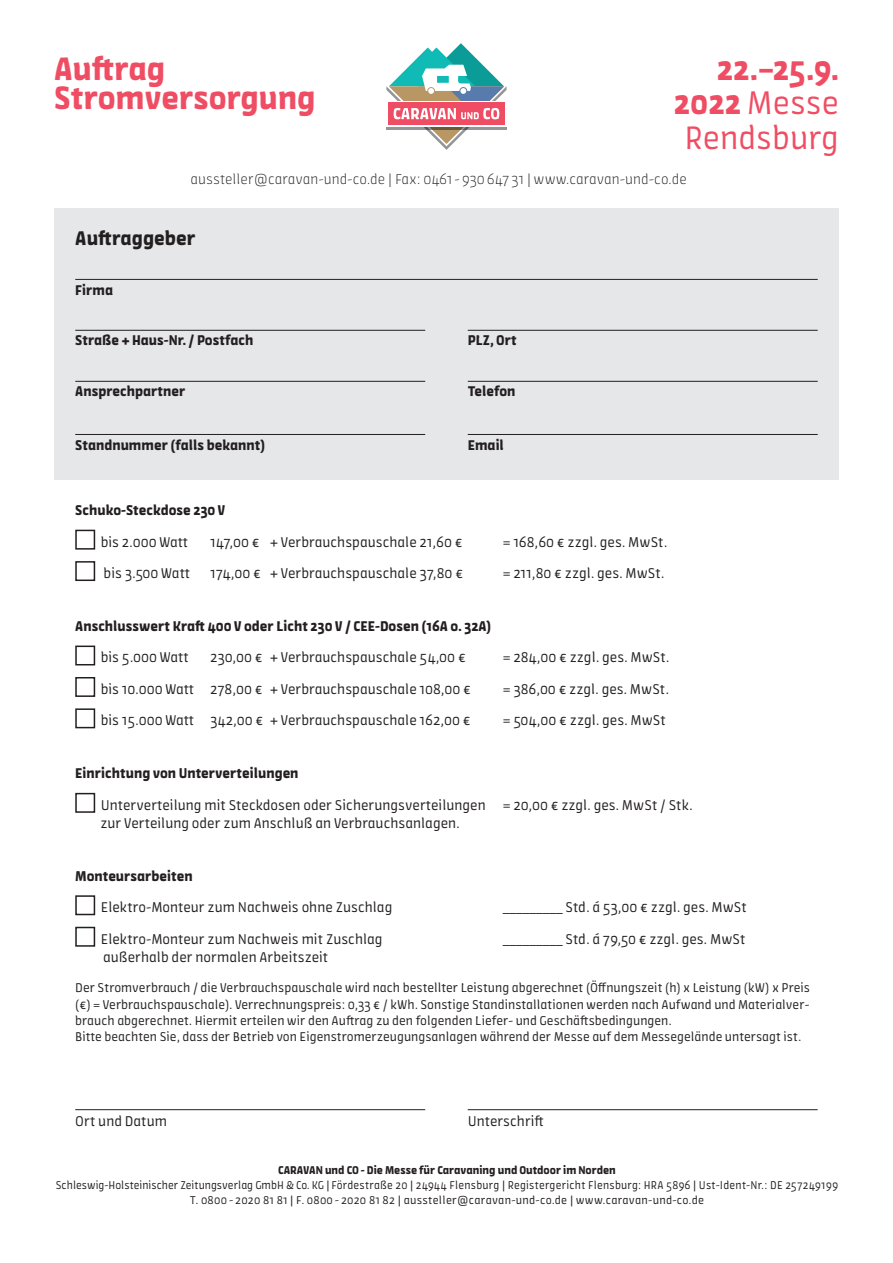
<style>
.page{position:relative;width:893px;height:1263px;background:#fff}
.page>*{position:absolute;margin:0;border:0;box-sizing:border-box;transform-origin:0 0}
.t1{font:34.5px/34.7px "Amman Sans Pro";color:#ef4d63;text-align:right}
.t2{font:700 34.5px/28.7px "Amman Sans Pro";color:#ef4d63}
.t3{font:700 21px "Amman Sans Pro";color:#231f20}
.t4{font:15px/18px "Amman Sans Pro";color:#231f20}
.t5{font:700 15px "Amman Sans Pro";color:#231f20}
.t6{font:300 15px "Amman Sans Pro";color:#231f20}
.t7{font:13.5px/16.2px "Amman Sans Pro";color:#231f20;text-align:justify}
.t8{font:12px/15px "Amman Sans Pro";letter-spacing:.02em;color:#231f20;text-align:center;scale:.96 1}
.s1{font-weight:700}
</style>
<div class="page">
<div style="left:54px;top:208px;width:785px;height:272px;background:#e6e7e9"></div>
<hr style="left:75px;top:279px;width:743px;height:1px;background:#231f20">
<hr style="left:75px;top:330px;width:350px;height:1px;background:#231f20">
<hr style="left:468px;top:330px;width:350px;height:1px;background:#231f20">
<svg style="left:386px;top:43px;width:121px;height:107px"></svg>
<div style="left:75px;top:530px;width:20px;height:20px;border:2px solid #231f20"></div>
<div style="left:75px;top:561px;width:20px;height:20px;border:2px solid #231f20"></div>
<div style="left:75px;top:645px;width:20px;height:20px;border:2px solid #231f20"></div>
<div style="left:75px;top:677px;width:20px;height:20px;border:2px solid #231f20"></div>
<div style="left:75px;top:708px;width:20px;height:20px;border:2px solid #231f20"></div>
<div style="left:75px;top:793px;width:20px;height:20px;border:2px solid #231f20"></div>
<div style="left:75px;top:895px;width:20px;height:20px;border:2px solid #231f20"></div>
<div style="left:75px;top:927px;width:20px;height:20px;border:2px solid #231f20"></div>
<hr style="left:75px;top:381px;width:350px;height:1px;background:#231f20">
<hr style="left:468px;top:381px;width:350px;height:1px;background:#231f20">
<hr style="left:75px;top:434px;width:350px;height:1px;background:#231f20">
<hr style="left:468px;top:434px;width:350px;height:1px;background:#231f20">
<hr style="left:75px;top:1109px;width:350px;height:1px;background:#231f20">
<hr style="left:468px;top:1109px;width:350px;height:1px;background:#231f20">
<p class="t2" style="left:54px;top:55px;width:263px">Auftrag<br>Stromversorgung</p>
<p class="t1" style="left:674px;top:52px;width:167px"><span class="s1">22.–25.9.<br>2022</span> Messe<br>Rendsburg</p>
<p class="t6" style="left:191px;top:170px;width:498px">aussteller@caravan-und-co.de | Fax: 0461-930647 31 | www.caravan-und-co.de</p>
<p class="t3" style="left:75px;top:224px;width:122px">Auftraggeber</p>
<p class="t5" style="left:75px;top:280px;width:39px">Firma</p>
<p class="t5" style="left:75px;top:330px;width:180px">Straße + Haus-Nr. / Postfach</p>
<p class="t5" style="left:468px;top:330px;width:51px">PLZ, Ort</p>
<p class="t5" style="left:75px;top:381px;width:112px">Ansprechpartner</p>
<p class="t5" style="left:468px;top:381px;width:49px">Telefon</p>
<p class="t5" style="left:75px;top:434px;width:192px">Standnummer (falls bekannt)</p>
<p class="t5" style="left:468px;top:434px;width:38px">Email</p>
<p class="t5" style="left:75px;top:500px;width:152px">Schuko-Steckdose 230 V</p>
<p class="t4" style="left:101px;top:533px;width:89px">bis 2.000 Watt</p>
<p class="t4" style="left:210px;top:533px;width:254px">147,00 € + Verbrauchspauschale 21,60 €</p>
<p class="t4" style="left:503px;top:533px;width:166px">= 168,60 € zzgl. ges. MwSt.</p>
<p class="t4" style="left:104px;top:564px;width:88px">bis 3.500 Watt</p>
<p class="t4" style="left:210px;top:564px;width:254px">174,00 € + Verbrauchspauschale 37,80 €</p>
<p class="t4" style="left:503px;top:564px;width:164px">= 211,80 € zzgl. ges. MwSt.</p>
<p class="t5" style="left:75px;top:616px;width:417px">Anschlusswert Kraft 400 V oder Licht 230 V / CEE-Dosen (16A o. 32A)</p>
<p class="t4" style="left:101px;top:649px;width:90px">bis 5.000 Watt</p>
<p class="t4" style="left:210px;top:649px;width:257px">230,00 € + Verbrauchspauschale 54,00 €</p>
<p class="t4" style="left:503px;top:649px;width:168px">= 284,00 € zzgl. ges. MwSt.</p>
<p class="t4" style="left:101px;top:680px;width:372px">bis 10.000 Watt 278,00 € + Verbrauchspauschale 108,00 €</p>
<p class="t4" style="left:503px;top:680px;width:168px">= 386,00 € zzgl. ges. MwSt.</p>
<p class="t4" style="left:101px;top:712px;width:371px">bis 15.000 Watt 342,00 € + Verbrauchspauschale 162,00 €</p>
<p class="t4" style="left:503px;top:712px;width:165px">= 504,00 € zzgl. ges. MwSt</p>
<p class="t5" style="left:75px;top:763px;width:225px">Einrichtung von Unterverteilungen</p>
<p class="t4" style="left:100px;top:796px;width:594px">Unterverteilung mit Steckdosen oder Sicherungsverteilungen = 20,00 € zzgl. ges. MwSt / Stk. zur Verteilung oder zum Anschluß an Verbrauchsanlagen.</p>
<p class="t5" style="left:75px;top:866px;width:119px">Monteursarbeiten</p>
<p class="t4" style="left:101px;top:899px;width:293px">Elektro-Monteur zum Nachweis ohne Zuschlag</p>
<p class="t4" style="left:503px;top:899px;width:246px">_________ Std. á 53,00 € zzgl. ges. MwSt</p>
<p class="t4" style="left:101px;top:930px;width:283px">Elektro-Monteur zum Nachweis mit Zuschlag</p>
<p class="t4" style="left:503px;top:930px;width:244px">_________ Std. á 79,50 € zzgl. ges. MwSt</p>
<p class="t4" style="left:103px;top:948px;width:227px">außerhalb der normalen Arbeitszeit</p>
<p class="t7" style="left:75px;top:980px;width:736px">Der Stromverbrauch / die Verbrauchspauschale wird nach bestellter Leistung abgerechnet (Öffnungszeit (h) x Leistung (kW) x Preis (€) = Verbrauchspauschale). Verrechnungspreis: 0,33 € / kWh. Sonstige Standinstallationen werden nach Aufwand und Materialver&shy;brauch abgerechnet. Hiermit erteilen wir den Auftrag zu den folgenden Liefer- und Geschäftsbedingungen.</p>
<p class="t7" style="left:75px;top:1029px;width:728px">Bitte beachten Sie, dass der Betrieb von Eigenstromerzeugungsanlagen während der Messe auf dem Messegelände untersagt ist.</p>
<p class="t4" style="left:75px;top:1112px;width:93px">Ort und Datum</p>
<p class="t4" style="left:468px;top:1112px;width:78px">Unterschrift</p>
<p class="t8" style="left:56px;top:1163px;width:816px"><span class="s1">CARAVAN und CO - Die Messe für Caravaning und Outdoor im Norden<br></span>Schleswig-Holsteinischer Zeitungsverlag GmbH &amp; Co. KG | Fördestraße 20 | 24944 Flensburg | Registergericht Flensburg: HRA 5896 | Ust-Ident-Nr.: DE 257249199<br>T. 0800 - 2020 81 81 | F. 0800 - 2020 81 82 | aussteller@caravan-und-co.de | www.caravan-und-co.de</p>
</div>
